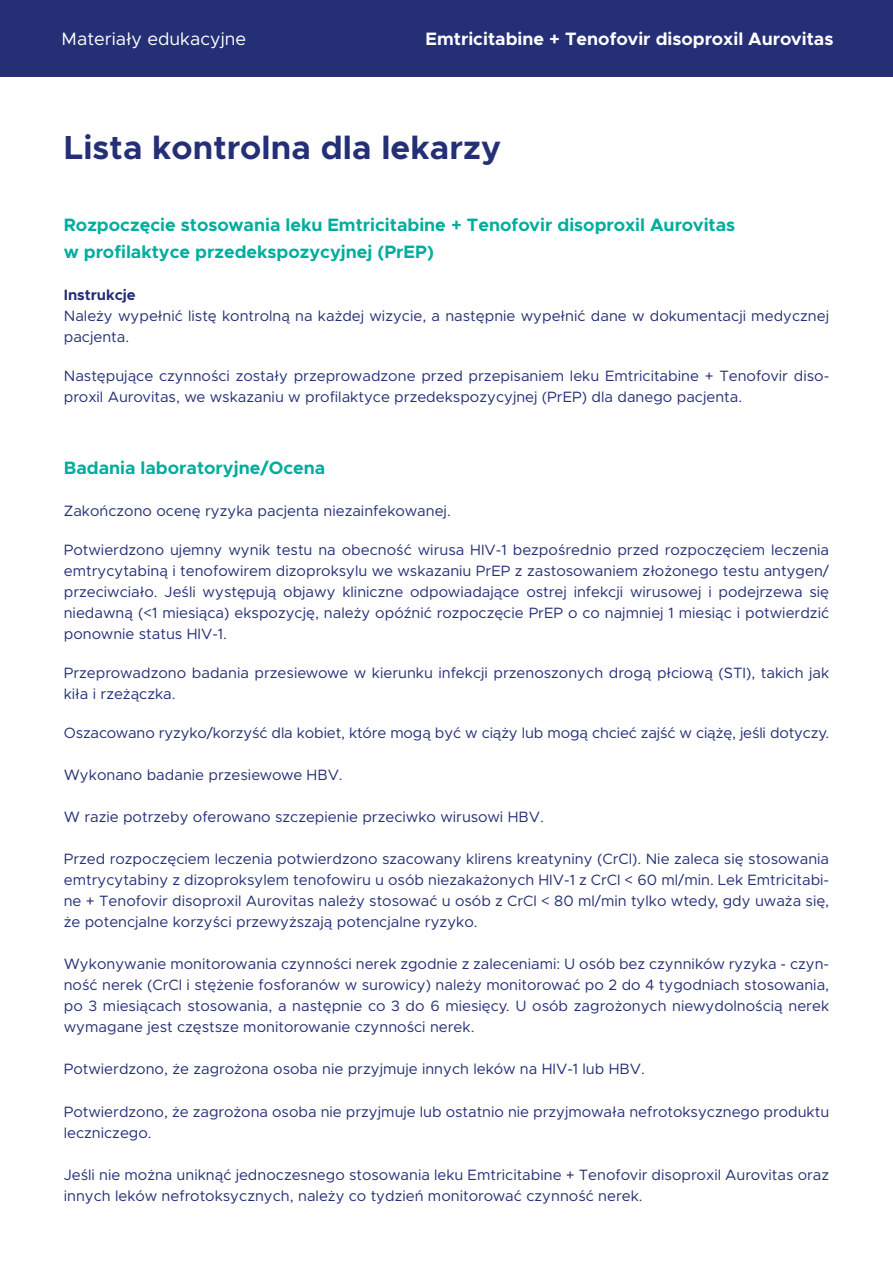
<style>
.page{position:relative;width:893px;height:1263px;background:#fff}
.page>*{position:absolute;margin:0;border:0;box-sizing:border-box;transform-origin:0 0}
.t1{font:700 33.45px "Metropolis";letter-spacing:.005em;color:#242f75}
.t2{font:700 18px/27px "Metropolis";color:#00ad9e}
.t3{font:700 18px "Metropolis";color:#fff}
.t4{font:18px "Metropolis";color:#fff}
.t5{font:15px/21px "Metropolis";color:#242f75}
.t6{font:700 15px "Metropolis";color:#242f75}
</style>
<div class="page">
<div style="left:0;top:0;width:893px;height:77px;background:#242f75"></div>
<p class="t4" style="left:62px;top:28px;width:186px">Materiały edukacyjne</p>
<p class="t3" style="left:426px;top:28px;width:409px">Emtricitabine + Tenofovir disoproxil Aurovitas</p>
<h1 class="t1" style="left:64px;top:127px;width:439px">Lista kontrolna dla lekarzy</h1>
<p class="t2" style="left:64px;top:211px;width:673px">Rozpoczęcie stosowania leku Emtricitabine + Tenofovir disoproxil Aurovitas w profilaktyce przedekspozycyjnej (PrEP)</p>
<p class="t6" style="left:64px;top:285px;width:74px">Instrukcje</p>
<p class="t5" style="left:64px;top:305px;width:767px">Należy wypełnić listę kontrolną na każdej wizycie, a następnie wypełnić dane w dokumentacji medycznej pacjenta.</p>
<p class="t5" style="left:64px;top:365px;width:767px">Następujące czynności zostały przeprowadzone przed przepisaniem leku Emtricitabine + Tenofovir diso&shy;proxil Aurovitas, we wskazaniu w profilaktyce przedekspozycyjnej (PrEP) dla danego pacjenta.</p>
<p class="t2" style="left:64px;top:454px;width:263px">Badania laboratoryjne/Ocena</p>
<p class="t5" style="left:64px;top:500px;width:388px">Zakończono ocenę ryzyka pacjenta niezainfekowanej.</p>
<p class="t5" style="left:64px;top:539px;width:767px;text-align:justify">Potwierdzono ujemny wynik testu na obecność wirusa HIV-1 bezpośrednio przed rozpoczęciem leczenia emtrycytabiną i tenofowirem dizoproksylu we wskazaniu PrEP z zastosowaniem złożonego testu antygen/ przeciwciało. Jeśli występują objawy kliniczne odpowiadające ostrej infekcji wirusowej i podejrzewa się niedawną (&lt;1 miesiąca) ekspozycję, należy opóźnić rozpoczęcie PrEP o co najmniej 1 miesiąc i potwierdzić ponownie status HIV-1.</p>
<p class="t5" style="left:64px;top:662px;width:767px">Przeprowadzono badania przesiewowe w kierunku infekcji przenoszonych drogą płciową (STI), takich jak kiła i rzeżączka.</p>
<p class="t5" style="left:64px;top:722px;width:767px">Oszacowano ryzyko/korzyść dla kobiet, które mogą być w ciąży lub mogą chcieć zajść w ciążę, jeśli dotyczy.</p>
<p class="t5" style="left:64px;top:764px;width:280px">Wykonano badanie przesiewowe HBV.</p>
<p class="t5" style="left:64px;top:806px;width:482px">W razie potrzeby oferowano szczepienie przeciwko wirusowi HBV.</p>
<p class="t5" style="left:64px;top:848px;width:767px;text-align:justify">Przed rozpoczęciem leczenia potwierdzono szacowany klirens kreatyniny (CrCl). Nie zaleca się stosowania emtrycytabiny z dizoproksylem tenofowiru u osób niezakażonych HIV-1 z CrCl &lt; 60 ml/min. Lek Emtricitabi&shy;ne + Tenofovir disoproxil Aurovitas należy stosować u osób z CrCl &lt; 80 ml/min tylko wtedy, gdy uważa się, że potencjalne korzyści przewyższają potencjalne ryzyko.</p>
<p class="t5" style="left:64px;top:953px;width:767px;text-align:justify">Wykonywanie monitorowania czynności nerek zgodnie z zaleceniami: U osób bez czynników ryzyka - czyn&shy;ność nerek (CrCl i stężenie fosforanów w surowicy) należy monitorować po 2 do 4 tygodniach stosowania, po 3 miesiącach stosowania, a następnie co 3 do 6 miesięcy. U osób zagrożonych niewydolnością nerek wymagane jest częstsze monitorowanie czynności nerek.</p>
<p class="t5" style="left:64px;top:1058px;width:583px">Potwierdzono, że zagrożona osoba nie przyjmuje innych leków na HIV-1 lub HBV.</p>
<p class="t5" style="left:64px;top:1101px;width:767px">Potwierdzono, że zagrożona osoba nie przyjmuje lub ostatnio nie przyjmowała nefrotoksycznego produktu leczniczego.</p>
<p class="t5" style="left:64px;top:1164px;width:767px">Jeśli nie można uniknąć jednoczesnego stosowania leku Emtricitabine + Tenofovir disoproxil Aurovitas oraz innych leków nefrotoksycznych, należy co tydzień monitorować czynność nerek.</p>
</div>
